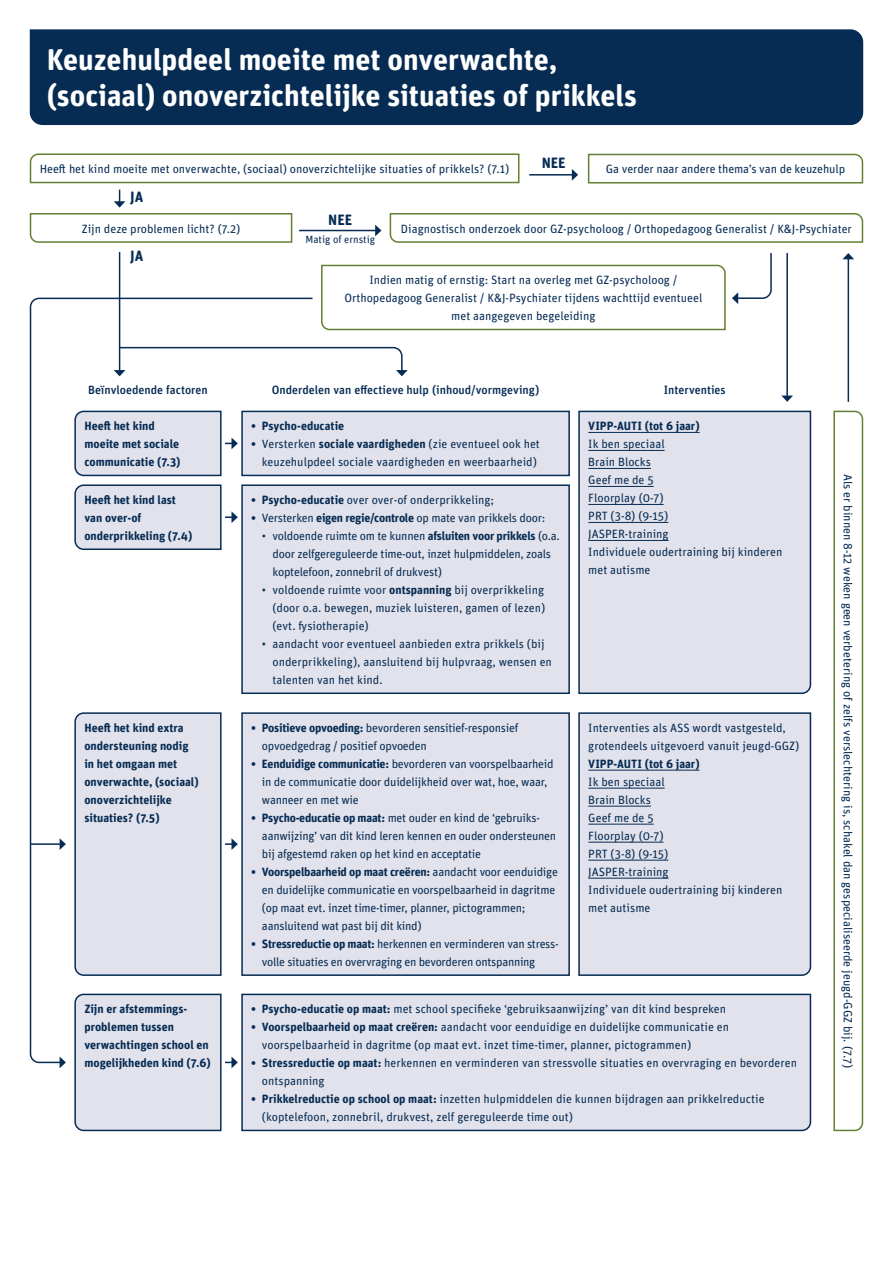
<style>
.page{position:relative;width:893px;height:1263px;background:#fff}
.page>*{position:absolute;margin:0;border:0;box-sizing:border-box;transform-origin:0 0}
.Heading_1_zonder_nummer{font:700 30px/36px "Unit Rounded Pro";color:#fff}
.plattetekst_online{font:700 15px "Unit Rounded Pro";color:#072c54}
.plattetekst_online-2{font:12px/18px "Unit Rounded Pro";color:#072c54}
.plattetekst_online-3{font:12px/18px "Unit Rounded Pro";letter-spacing:-.02em;color:#072c54}
.plattetekst_online-4{font:700 12px/18px "Unit Rounded Pro";color:#072c54}
.plattetekst_online-5{font:12px/18px "Unit Rounded Pro";letter-spacing:-.025em;color:#072c54}
.plattetekst_online-6{font:500 12px "Unit Rounded Pro";color:#072c54}
.plattetekst_online-7{font:10.5px "Unit Rounded Pro";color:#072c54}
.s1{font-weight:700}
</style>
<div class="page">
<div style="left:30px;top:29px;width:833px;height:96px;background:#072c54"></div>
<svg style="left:29px;top:153px;width:491px;height:31px"></svg>
<svg style="left:321px;top:264px;width:405px;height:67px"></svg>
<svg style="left:587px;top:153px;width:277px;height:31px"></svg>
<hr style="left:529px;top:174px;width:43px;height:2px;background:#072c54">
<svg style="left:572px;top:169px;width:6px;height:12px"></svg>
<svg style="left:29px;top:190px;width:264px;height:53px"></svg>
<hr style="left:786px;top:253px;width:2px;height:143px;background:#072c54">
<svg style="left:782px;top:396px;width:11px;height:6px"></svg>
<svg style="left:732px;top:253px;width:40px;height:51px"></svg>
<svg style="left:833px;top:410px;width:31px;height:722px"></svg>
<hr style="left:848px;top:259px;width:1px;height:143px;background:#072c54">
<svg style="left:843px;top:253px;width:11px;height:6px"></svg>
<div style="left:242px;top:411px;width:327px;height:64px;background:#e1e2eb"></div>
<div style="left:241px;top:411px;width:329px;height:65px;border:2px solid #072c54"></div>
<div style="left:578px;top:410px;width:234px;height:284px;background:#e1e2eb"></div>
<div style="left:578px;top:712px;width:234px;height:264px;background:#e1e2eb"></div>
<svg style="left:74px;top:1064px;width:162px;height:68px;background:#dbdde7"></svg>
<svg style="left:29px;top:297px;width:285px;height:767px"></svg>
<svg style="left:60px;top:1056px;width:6px;height:12px"></svg>
<hr style="left:299px;top:230px;width:77px;height:1px;background:#072c54">
<svg style="left:375px;top:225px;width:6px;height:11px"></svg>
<svg style="left:389px;top:213px;width:475px;height:30px"></svg>
<hr style="left:119px;top:252px;width:1px;height:119px;background:#072c54">
<svg style="left:114px;top:346px;width:294px;height:30px"></svg>
<div style="left:242px;top:485px;width:327px;height:208px;background:#e1e2eb"></div>
<div style="left:241px;top:484px;width:329px;height:210px;border:2px solid #072c54"></div>
<div style="left:242px;top:713px;width:327px;height:262px;background:#e1e2eb"></div>
<div style="left:241px;top:712px;width:329px;height:264px;border:2px solid #072c54"></div>
<div style="left:241px;top:993px;width:571px;height:139px;background:#e1e2eb"></div>
<hr style="left:31px;top:843px;width:29px;height:2px;background:#072c54">
<svg style="left:60px;top:838px;width:6px;height:12px"></svg>
<h1 class="Heading_1_zonder_nummer" style="left:47px;top:40px;width:592px">Keuzehulpdeel moeite met onverwachte, (sociaal) onoverzichtelijke situaties of prikkels</h1>
<p class="plattetekst_online-2" style="left:40px;top:159px;width:471px">Heeft het kind moeite met onverwachte, (sociaal) onoverzichtelijke situaties of prikkels? (7.1)</p>
<p class="plattetekst_online" style="left:130px;top:186px;width:15px">JA</p>
<p class="plattetekst_online" style="left:542px;top:152px;width:26px">NEE</p>
<p class="plattetekst_online-2" style="left:606px;top:160px;width:241px">Ga verder naar andere thema’s van de keuzehulp</p>
<p class="plattetekst_online-2" style="left:82px;top:219px;width:160px">Zijn deze problemen licht? (7.2)</p>
<p class="plattetekst_online" style="left:130px;top:245px;width:15px">JA</p>
<p class="plattetekst_online" style="left:328px;top:209px;width:26px">NEE</p>
<p class="plattetekst_online-7" style="left:305px;top:232px;width:71px">Matig of ernstig</p>
<p class="plattetekst_online-2" style="left:401px;top:219px;width:452px">Diagnostisch onderzoek door GZ-psycholoog / Orthopedagoog Generalist / K&amp;J-Psychiater</p>
<p class="plattetekst_online-2" style="left:344px;top:271px;width:360px;text-align:center">Indien matig of ernstig: Start na overleg met GZ-psycholoog /<br>Orthopedagoog Generalist / K&amp;J-Psychiater tijdens wachttijd eventueel met aangegeven begeleiding</p>
<p class="plattetekst_online-6" style="left:88px;top:382px;width:121px">Beïnvloedende factoren</p>
<p class="plattetekst_online-6" style="left:272px;top:382px;width:269px">Onderdelen van effectieve hulp (inhoud/vormgeving)</p>
<p class="plattetekst_online-6" style="left:664px;top:382px;width:63px">Interventies</p>
<p class="plattetekst_online-4" style="left:84px;top:416px;width:98px">Heeft het kind moeite met sociale communicatie (7.3)</p>
<p class="plattetekst_online-4" style="left:84px;top:490px;width:93px">Heeft het kind last</p>
<p class="plattetekst_online-4" style="left:84px;top:508px;width:109px">van over-of onderprikkeling (7.4)</p>
<p class="plattetekst_online-4" style="left:84px;top:718px;width:116px">Heeft het kind extra ondersteuning nodig in het omgaan met onverwachte, (sociaal) onoverzichtelijke situaties? (7.5)</p>
<p class="plattetekst_online-4" style="left:84px;top:999px;width:128px">Zijn er afstemmings&shy;problemen tussen verwachtingen school en mogelijkheden kind (7.6)</p>
<p class="plattetekst_online-4" style="left:588px;top:416px;width:113px">VIPP-AUTI (tot 6 jaar)</p>
<p class="plattetekst_online-2" style="left:588px;top:434px;width:78px">Ik ben speciaal</p>
<p class="plattetekst_online-2" style="left:588px;top:452px;width:64px">Brain Blocks</p>
<p class="plattetekst_online-2" style="left:588px;top:470px;width:67px">Geef me de 5</p>
<p class="plattetekst_online-2" style="left:588px;top:488px;width:77px">Floorplay (0-7)</p>
<p class="plattetekst_online-2" style="left:588px;top:506px;width:82px">PRT (3-8) (9-15)</p>
<p class="plattetekst_online-2" style="left:588px;top:524px;width:82px">JASPER-training</p>
<p class="plattetekst_online-2" style="left:588px;top:542px;width:196px">Individuele oudertraining bij kinderen met autisme</p>
<p class="plattetekst_online-4" style="left:251px;top:416px;width:94px">• Psycho-educatie</p>
<p class="plattetekst_online-2" style="left:251px;top:434px;width:290px;text-align:right"><span class="s1">•</span> Versterken <span class="s1">sociale vaardigheden</span> (zie eventueel ook het keuzehulpdeel sociale vaardigheden en weerbaarheid)</p>
<p class="plattetekst_online-2" style="left:251px;top:490px;width:244px"><span class="s1">• Psycho-educatie</span> over over-of onderprikkeling;</p>
<p class="plattetekst_online-3" style="left:251px;top:508px;width:295px"><span class="s1">•</span> Versterken <span class="s1">eigen regie/controle</span> op mate van prikkels door:</p>
<p class="plattetekst_online-3" style="left:273px;top:526px;width:289px;text-indent:-11px">• voldoende ruimte om te kunnen <span class="s1">afsluiten voor prikkels</span> (o.a. door zelfgereguleerde time-out, inzet hulpmiddelen, zoals koptelefoon, zonnebril of drukvest)</p>
<p class="plattetekst_online-2" style="left:273px;top:580px;width:274px;text-align:justify;text-indent:-11px">• voldoende ruimte voor <span class="s1">ontspanning</span> bij overprikkeling (door o.a. bewegen, muziek luisteren, gamen of lezen) (evt. fysiotherapie)</p>
<p class="plattetekst_online-2" style="left:273px;top:634px;width:281px;text-indent:-11px">• aandacht voor eventueel aanbieden extra prikkels (bij onderprikkeling), aansluitend bij hulpvraag, wensen en talenten van het kind.</p>
<p class="plattetekst_online-3" style="left:262px;top:718px;width:258px;text-indent:-11px"><span class="s1">• Positieve opvoeding:</span> bevorderen sensitief-responsief opvoedgedrag / positief opvoeden</p>
<p class="plattetekst_online-3" style="left:262px;top:754px;width:293px;text-indent:-11px"><span class="s1">• Eenduidige communicatie:</span> bevorderen van voorspelbaarheid in de communicatie door duidelijkheid over wat, hoe, waar, wanneer en met wie</p>
<p class="plattetekst_online-3" style="left:262px;top:808px;width:296px;text-indent:-11px"><span class="s1">• Psycho-educatie op maat:</span> met ouder en kind de ‘gebruiks-- aanwijzing’ van dit kind leren kennen en ouder ondersteunen bij afgestemd raken op het kind en acceptatie</p>
<p class="plattetekst_online-3" style="left:262px;top:862px;width:297px;text-indent:-11px"><span class="s1">• Voorspelbaarheid op maat creëren:</span> aandacht voor eenduidige en duidelijke communicatie en voorspelbaarheid in dagritme (op maat evt. inzet time-timer, planner, pictogrammen; aansluitend wat past bij dit kind)</p>
<p class="plattetekst_online-5" style="left:262px;top:934px;width:297px;text-indent:-11px"><span class="s1">• Stressreductie op maat:</span> herkennen en verminderen van stress&shy;volle situaties en overvraging en bevorderen ontspanning</p>
<p class="plattetekst_online-2" style="left:251px;top:999px;width:476px"><span class="s1">• Psycho-educatie op maat:</span> met school specifieke ‘gebruiksaanwijzing’ van dit kind bespreken</p>
<p class="plattetekst_online-2" style="left:262px;top:1017px;width:469px;text-indent:-11px"><span class="s1">• Voorspelbaarheid op maat creëren:</span> aandacht voor eenduidige en duidelijke communicatie en voorspelbaarheid in dagritme (op maat evt. inzet time-timer, planner, pictogrammen)</p>
<p class="plattetekst_online-2" style="left:262px;top:1053px;width:537px;text-indent:-11px"><span class="s1">• Stressreductie op maat:</span> herkennen en verminderen van stressvolle situaties en overvraging en bevorderen ontspanning</p>
<p class="plattetekst_online-2" style="left:262px;top:1089px;width:504px;text-indent:-11px"><span class="s1">• Prikkelreductie op school op maat:</span> inzetten hulpmiddelen die kunnen bijdragen aan prikkelreductie (koptelefoon, zonnebril, drukvest, zelf gereguleerde time out)</p>
<p class="plattetekst_online-2" style="left:588px;top:718px;width:213px">Interventies als ASS wordt vastgesteld, grotendeels uitgevoerd vanuit jeugd-GGZ)</p>
<p class="plattetekst_online-4" style="left:588px;top:754px;width:113px">VIPP-AUTI (tot 6 jaar)</p>
<p class="plattetekst_online-2" style="left:588px;top:772px;width:78px">Ik ben speciaal</p>
<p class="plattetekst_online-2" style="left:588px;top:790px;width:64px">Brain Blocks</p>
<p class="plattetekst_online-2" style="left:588px;top:808px;width:67px">Geef me de 5</p>
<p class="plattetekst_online-2" style="left:588px;top:826px;width:77px">Floorplay (0-7)</p>
<p class="plattetekst_online-2" style="left:588px;top:844px;width:82px">PRT (3-8) (9-15)</p>
<p class="plattetekst_online-2" style="left:588px;top:862px;width:82px">JASPER-training</p>
<p class="plattetekst_online-2" style="left:588px;top:880px;width:196px">Individuele oudertraining bij kinderen met autisme</p>
<p class="plattetekst_online-2" style="left:857px;top:474px;width:596px;rotate:90deg">Als er binnen 8-12 weken geen verbetering of zelfs verslechtering is, schakel dan gespecialiseerde jeugd-GGZ bij. (7.7)</p>
</div>
